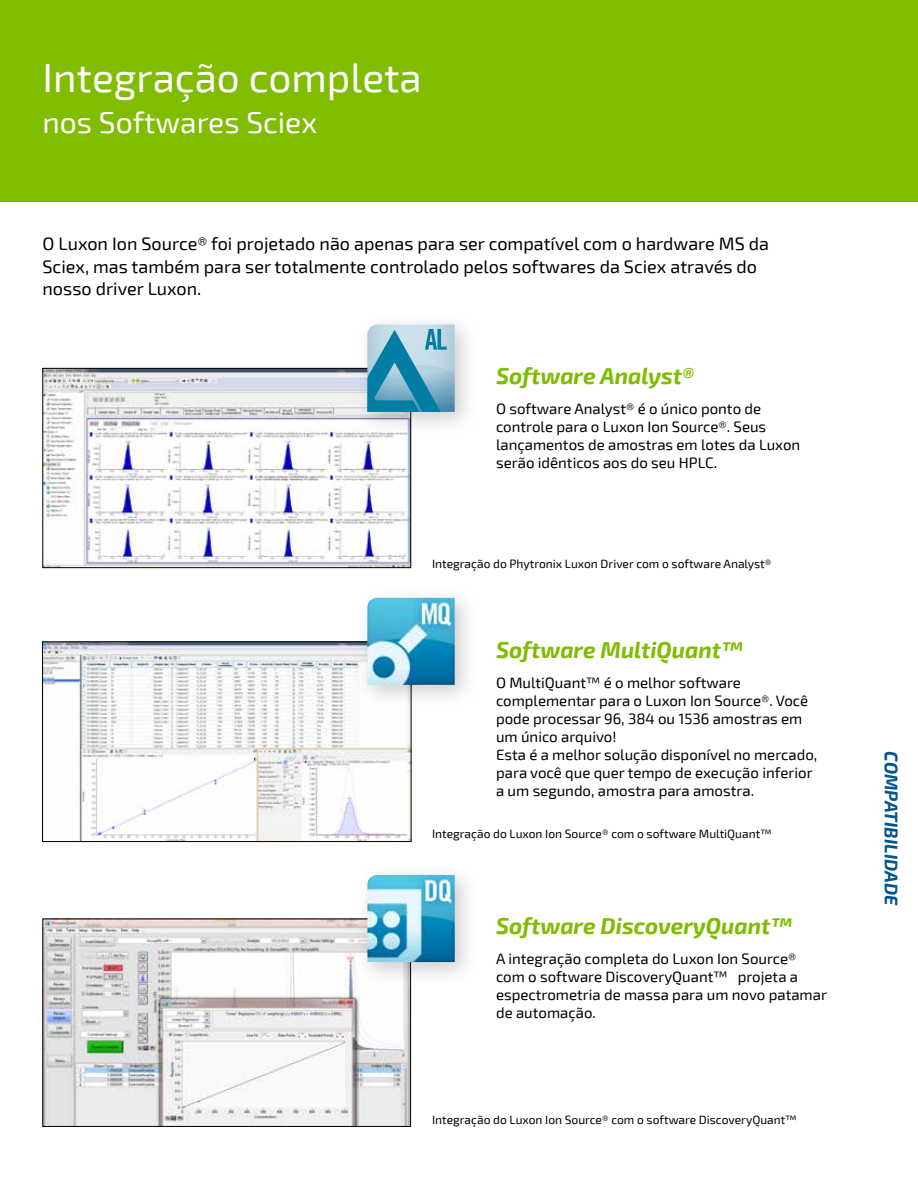
<style>
.page{position:relative;width:918px;height:1188px;background:#fff}
.page>*{position:absolute;margin:0;border:0;box-sizing:border-box;transform-origin:0 0}
.t1{font:40.5px "Exo 2";color:#fff}
.t2{font:30px "Exo 2";color:#fff}
.t3{font:italic 700 22.5px "Exo 2";color:#80bc00}
.t4{font:18px/22.5px "Exo 2";color:#000}
.t5{font:italic 700 18px "Exo 2";color:#03558c}
.t6{font:15px/18px "Exo 2";color:#000}
.t7{font:12px "Exo 2";color:#000}
</style>
<div class="page">
<div style="left:0;top:0;width:918px;height:202px;background:#80bc00"></div>
<img style="left:45px;top:921px;width:364px;height:204px">
<div style="left:43px;top:919px;width:368px;height:208px;border:1px solid #000"></div>
<div style="left:355px;top:863px;width:124px;height:123px;background:#000;opacity:.2"></div>
<img style="left:367px;top:875px;width:88px;height:87px">
<img style="left:44px;top:644px;width:365px;height:196px">
<div style="left:42px;top:642px;width:369px;height:200px;border:1px solid #000"></div>
<div style="left:355px;top:585px;width:124px;height:124px;background:#000;opacity:.2"></div>
<img style="left:367px;top:598px;width:88px;height:87px">
<img style="left:45px;top:370px;width:364px;height:196px">
<div style="left:43px;top:368px;width:368px;height:200px;border:1px solid #000"></div>
<div style="left:355px;top:312px;width:124px;height:124px;background:#000;opacity:.2"></div>
<img style="left:367px;top:325px;width:88px;height:40px">
<img style="left:447px;top:365px;width:8px;height:47px">
<svg style="left:367px;top:329px;width:80px;height:83px;background:#61a8c2"></svg>
<h1 class="t1" style="left:43px;top:54px;width:381px">Integração completa</h1>
<h2 class="t2" style="left:43px;top:105px;width:276px">nos Softwares Sciex</h2>
<p class="t4" style="left:43px;top:233px;width:728px">O Luxon Ion Source® foi projetado não apenas para ser compatível com o hardware MS da<br>Sciex, mas também para ser totalmente controlado pelos softwares da Sciex através do nosso driver Luxon.</p>
<h3 class="t3" style="left:496px;top:362px;width:199px">Software Analyst®</h3>
<p class="t6" style="left:496px;top:400px;width:306px">O software Analyst® é o único ponto de controle para o Luxon Ion Source®. Seus lançamentos de amostras em lotes da Luxon serão idênticos aos do seu HPLC.</p>
<p class="t7" style="left:432px;top:557px;width:341px">Integração do Phytronix Luxon Driver com o software Analyst®</p>
<h3 class="t3" style="left:496px;top:636px;width:248px">Software MultiQuant™</h3>
<p class="t6" style="left:496px;top:674px;width:323px">O MultiQuant™ é o melhor software complementar para o Luxon Ion Source®. Você pode processar 96, 384 ou 1536 amostras em um único arquivo!<br>Esta é a melhor solução disponível no mercado, para você que quer tempo de execução inferior a um segundo, amostra para amostra.</p>
<p class="t7" style="left:432px;top:827px;width:341px">Integração do Luxon Ion Source® com o software MultiQuant™</p>
<h3 class="t3" style="left:496px;top:913px;width:297px">Software DiscoveryQuant™</h3>
<p class="t6" style="left:496px;top:950px;width:332px">A integração completa do Luxon Ion Source® com o software DiscoveryQuant™ projeta a espectrometria de massa para um novo patamar de automação.</p>
<p class="t7" style="left:432px;top:1113px;width:366px">Integração do Luxon Ion Source® com o software DiscoveryQuant™</p>
<p class="t5" style="left:902px;top:751px;width:155px;rotate:90deg">COMPATIBILIDADE</p>
</div>
